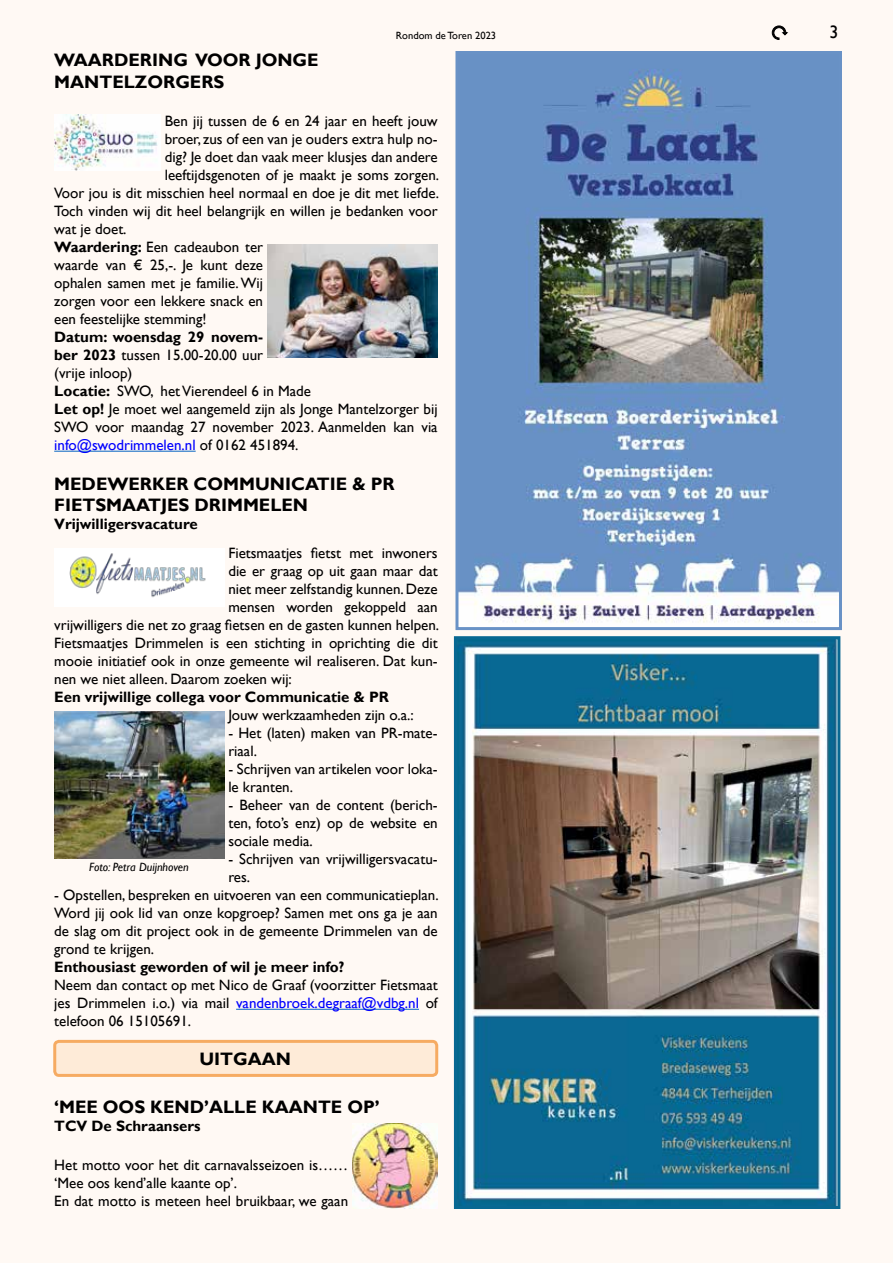
<style>
.page{position:relative;width:893px;height:1263px;background:#fff8f2}
.page>*{position:absolute;margin:0;border:0;box-sizing:border-box;transform-origin:0 0}
.t1{font:700 18px/21.6px "Gill Sans";color:#000}
.t2{font:18px "Gill Sans";color:#000}
.t3{font:15px/18px "Gill Sans";color:#000}
.t4{font:700 15px "Gill Sans";color:#000}
.t5{font:italic 12px "Gill Sans";color:#000}
.t6{font:10.5px "Gill Sans";color:#000}
.s1{font-weight:700}
.s2{color:#00f}
</style>
<div class="page">
<svg style="left:772px;top:26px;width:15px;height:14px"></svg>
<hr style="left:54px;top:451px;width:142px;height:1px;background:#0563c1">
<hr style="left:236px;top:1009px;width:183px;height:1px;background:#0563c1">
<div style="left:55px;top:1041px;width:382px;height:34px;background:#feebd8;border-radius:4px"></div>
<div style="left:53px;top:1040px;width:385px;height:37px;border:3px solid #f6ab62;border-radius:4px"></div>
<img style="left:458px;top:640px;width:378px;height:565px">
<div style="left:454px;top:636px;width:386px;height:573px;border:3px solid #086892"></div>
<img style="left:459px;top:55px;width:379px;height:571px">
<div style="left:455px;top:51px;width:387px;height:579px;border:3px solid #6992c6"></div>
<img style="left:54px;top:115px;width:107px;height:56px">
<img style="left:267px;top:245px;width:170px;height:113px">
<img style="left:54px;top:549px;width:170px;height:58px">
<img style="left:54px;top:711px;width:170px;height:147px">
<img style="left:352px;top:1124px;width:85px;height:85px">
<p class="t6" style="left:396px;top:29px;width:102px">Rondom de Toren 2023</p>
<p class="t2" style="left:829px;top:22px;width:10px">3</p>
<p class="t1" style="left:54px;top:50px;width:266px">WAARDERING VOOR JONGE<br>MANTELZORGERS</p>
<p class="t3" style="left:165px;top:112px;width:274px">Ben jij tussen de 6 en 24 jaar en heeft jouw</p>
<p class="t3" style="left:165px;top:130px;width:274px">broer, zus of een van je ouders extra hulp no-</p>
<p class="t3" style="left:165px;top:148px;width:274px">dig? Je doet dan vaak meer klusjes dan andere</p>
<p class="t3" style="left:165px;top:166px;width:276px">leeftijdsgenoten of je maakt je soms zorgen.</p>
<p class="t3" style="left:54px;top:184px;width:386px">Voor jou is dit misschien heel normaal en doe je dit met liefde.</p>
<p class="t3" style="left:54px;top:202px;width:385px">Toch vinden wij dit heel belangrijk en willen je bedanken voor</p>
<p class="t3" style="left:54px;top:220px;width:74px">wat je doet.</p>
<p class="t3" style="left:54px;top:238px;width:210px"><span class="s1">Waardering:</span> Een cadeaubon ter</p>
<p class="t3" style="left:54px;top:256px;width:210px">waarde van € 25,-. Je kunt deze</p>
<p class="t3" style="left:54px;top:274px;width:210px">ophalen samen met je familie. Wij</p>
<p class="t3" style="left:54px;top:292px;width:210px">zorgen voor een lekkere snack en</p>
<p class="t3" style="left:54px;top:310px;width:154px">een feestelijke stemming!</p>
<p class="t3" style="left:54px;top:328px;width:385px"><span class="s1">Datum: woensdag 29 novem-<br>ber 2023</span> tussen 15.00-20.00 uur<br>(vrije inloop)<br><span class="s1">Locatie:</span> SWO, het Vierendeel 6 in Made<br><span class="s1">Let op!</span> Je moet wel aangemeld zijn als Jonge Mantelzorger bij SWO voor maandag 27 november 2023. Aanmelden kan via <span class="s2">info@swodrimmelen.nl</span> of 0162 451894.</p>
<p class="t1" style="left:54px;top:473px;width:342px">MEDEWERKER COMMUNICATIE &amp; PR<br>FIETSMAATJES DRIMMELEN</p>
<p class="t4" style="left:54px;top:515px;width:145px">Vrijwilligersvacature</p>
<p class="t3" style="left:228px;top:544px;width:211px">Fietsmaatjes fietst met inwoners</p>
<p class="t3" style="left:228px;top:562px;width:211px">die er graag op uit gaan maar dat</p>
<p class="t3" style="left:228px;top:580px;width:211px">niet meer zelfstandig kunnen. Deze</p>
<p class="t3" style="left:228px;top:598px;width:211px">mensen worden gekoppeld aan</p>
<p class="t3" style="left:54px;top:616px;width:386px">vrijwilligers die net zo graag fietsen en de gasten kunnen helpen.</p>
<p class="t3" style="left:54px;top:634px;width:385px">Fietsmaatjes Drimmelen is een stichting in oprichting die dit</p>
<p class="t3" style="left:54px;top:652px;width:385px">mooie initiatief ook in onze gemeente wil realiseren. Dat kun-</p>
<p class="t3" style="left:54px;top:670px;width:239px">nen we niet alleen. Daarom zoeken wij:</p>
<p class="t4" style="left:54px;top:688px;width:336px">Een vrijwillige collega voor Communicatie &amp; PR</p>
<p class="t3" style="left:228px;top:706px;width:187px">Jouw werkzaamheden zijn o.a.:</p>
<p class="t3" style="left:228px;top:724px;width:211px">- Het (laten) maken van PR-mate&shy;riaal.</p>
<p class="t3" style="left:228px;top:760px;width:211px">- Schrijven van artikelen voor loka&shy;le kranten.</p>
<p class="t3" style="left:228px;top:796px;width:211px;text-align:justify">- Beheer van de content (berich&shy;ten, foto’s enz) op de website en sociale media.</p>
<p class="t3" style="left:228px;top:850px;width:211px">- Schrijven van vrijwilligersvacatu&shy;res.</p>
<p class="t3" style="left:54px;top:886px;width:386px;text-align:justify">- Opstellen, bespreken en uitvoeren van een communicatieplan.<br>Word jij ook lid van onze kopgroep? Samen met ons ga je aan de slag om dit project ook in de gemeente Drimmelen van de grond te krijgen.</p>
<p class="t4" style="left:54px;top:958px;width:292px">Enthousiast geworden of wil je meer info?</p>
<p class="t3" style="left:54px;top:976px;width:385px;text-align:justify">Neem dan contact op met Nico de Graaf (voorzitter Fietsmaat jes Drimmelen i.o.) via mail <span class="s2">vandenbroek.degraaf@vdbg.nl</span> of telefoon 06 15105691.</p>
<p class="t5" style="left:89px;top:860px;width:101px">Foto: Petra Duijnhoven</p>
<p class="t1" style="left:199px;top:1048px;width:93px">UITGAAN</p>
<p class="t1" style="left:54px;top:1096px;width:327px">‘MEE OOS KEND’ALLE KAANTE OP’</p>
<p class="t4" style="left:54px;top:1116px;width:148px">TCV De Schraansers</p>
<p class="t3" style="left:54px;top:1156px;width:295px">Het motto voor het dit carnavalsseizoen is…… ‘Mee oos kend’alle kaante op’.<br>En dat motto is meteen heel bruikbaar, we gaan</p>
</div>
